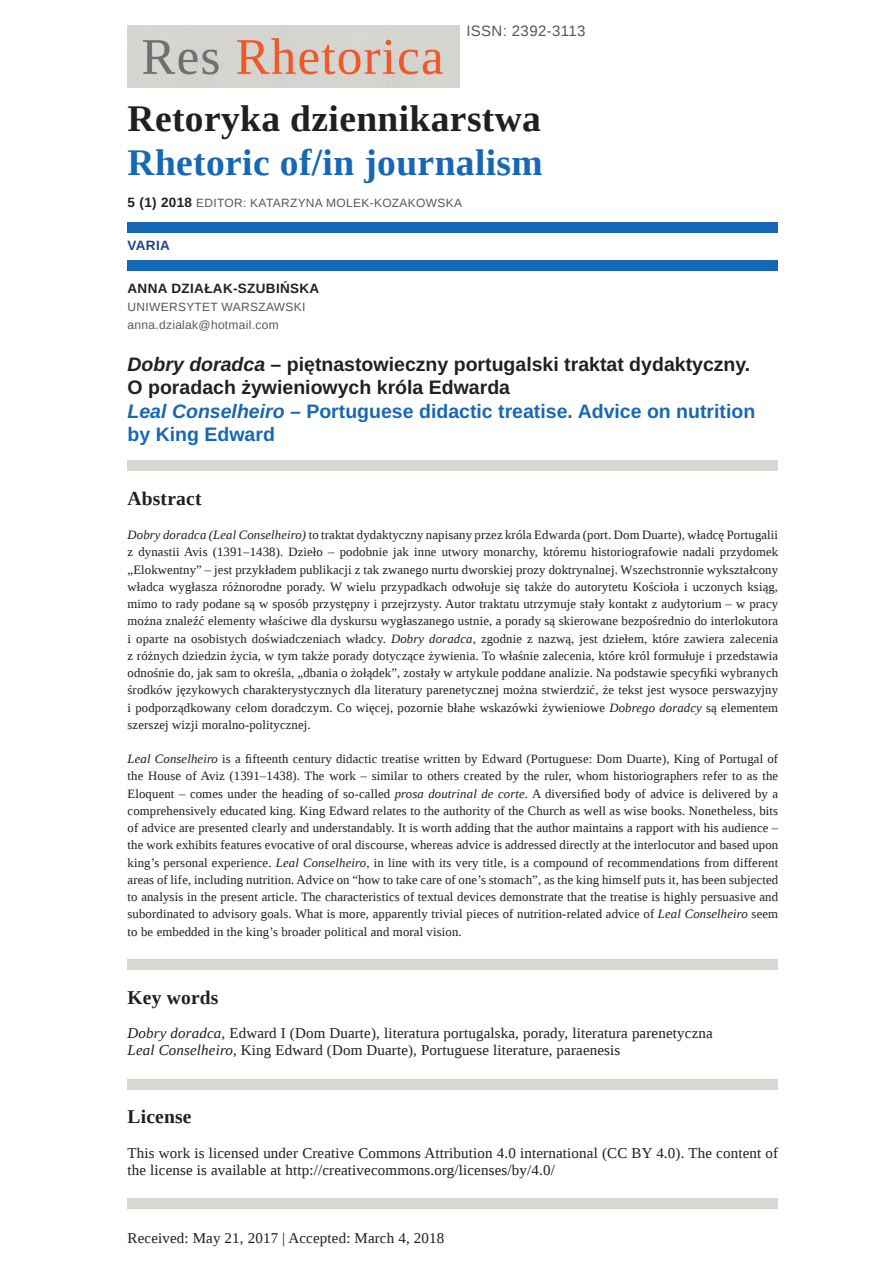
<style>
.page{position:relative;width:893px;height:1263px;background:#fff}
.page>*{position:absolute;margin:0;border:0;box-sizing:border-box;transform-origin:0 0}
.t1{font:700 37.5px "Liberation Serif";letter-spacing:.01em;color:#1768b4}
.t2{font:700 37.5px "Liberation Serif";letter-spacing:.01em;color:#231f20}
.t3{font:700 19.5px/23.4px "Liberation Sans";color:#231f20}
.t4{font:700 19.5px "Liberation Serif";letter-spacing:.01em;color:#231f20}
.t5{font:15px/17.2px "Liberation Serif";letter-spacing:.01em;color:#231f20}
.t6{font:15px "Liberation Sans";letter-spacing:.025em;color:#57585a}
.t7{font:700 13.5px "Liberation Sans";letter-spacing:.025em;color:#231f20}
.t8{font:700 13.5px "Liberation Sans";letter-spacing:.025em;color:#253f8e}
.t9{font:12.75px/17.2px "Liberation Serif";letter-spacing:.01em;color:#231f20;text-align:justify}
.t10{font:12px/18px "Liberation Sans";letter-spacing:.025em;color:#57585a}
.s1{font-weight:700;font-size:13.5px;color:#231f20}
.s2{font-style:italic}
.s3{font-style:italic;color:#1768b4}
.s4{color:#1768b4}
</style>
<div class="page">
<img style="left:128px;top:26px;width:332px;height:62px">
<div style="left:128px;top:222px;width:650px;height:10px;background:#1768b4"></div>
<div style="left:128px;top:260px;width:650px;height:11px;background:#1768b4"></div>
<div style="left:128px;top:460px;width:650px;height:11px;background:#d7d8d1"></div>
<div style="left:128px;top:959px;width:650px;height:11px;background:#d7d8d1"></div>
<div style="left:128px;top:1079px;width:650px;height:10px;background:#d7d8d1"></div>
<div style="left:128px;top:1198px;width:650px;height:11px;background:#d7d8d1"></div>
<p class="t6" style="left:466px;top:23px;width:121px">ISSN: 2392-3113</p>
<h1 class="t2" style="left:128px;top:98px;width:415px">Retoryka dziennikarstwa</h1>
<h1 class="t1" style="left:128px;top:141px;width:417px">Rhetoric of/in journalism</h1>
<p class="t10" style="left:128px;top:194px;width:336px"><span class="s1">5 (1) 2018</span> EDITOR: KATARZYNA MOLEK-KOZAKOWSKA</p>
<p class="t8" style="left:128px;top:238px;width:44px">VARIA</p>
<p class="t7" style="left:128px;top:281px;width:193px">ANNA DZIAŁAK-SZUBIŃSKA</p>
<p class="t10" style="left:128px;top:298px;width:179px">UNIWERSYTET WARSZAWSKI anna.dzialak@hotmail.com</p>
<h2 class="t3" style="left:128px;top:352px;width:629px"><span class="s2">Dobry doradca</span> – piętnastowieczny portugalski traktat dydaktyczny.<br>O poradach żywieniowych króla Edwarda<br><span class="s3">Leal Conselheiro</span> <span class="s4">– Portuguese didactic treatise. Advice on nutrition by King Edward</span></h2>
<h2 class="t4" style="left:128px;top:487px;width:75px">Abstract</h2>
<p class="t9" style="left:128px;top:526px;width:652px"><span class="s2">Dobry doradca (Leal Conselheiro)</span> to traktat dydaktyczny napisany przez króla Edwarda (port. Dom Duarte), władcę Portugalii z dynastii Avis (1391–1438). Dzieło – podobnie jak inne utwory monarchy, któremu historiografowie nadali przydomek „Elokwentny” – jest przykładem publikacji z tak zwanego nurtu dworskiej prozy doktrynalnej. Wszechstronnie wykształcony władca wygłasza różnorodne porady. W wielu przypadkach odwołuje się także do autorytetu Kościoła i uczonych ksiąg, mimo to rady podane są w sposób przystępny i przejrzysty. Autor traktatu utrzymuje stały kontakt z audytorium – w pracy można znaleźć elementy właściwe dla dyskursu wygłaszanego ustnie, a porady są skierowane bezpośrednio do interlokutora i oparte na osobistych doświadczeniach władcy. <span class="s2">Dobry doradca</span>, zgodnie z nazwą, jest dziełem, które zawiera zalecenia z różnych dziedzin życia, w tym także porady dotyczące żywienia. To właśnie zalecenia, które król formułuje i przedstawia odnośnie do, jak sam to określa, „dbania o żołądek”, zostały w artykule poddane analizie. Na podstawie specyfiki wybranych środków językowych charakterystycznych dla literatury parenetycznej można stwierdzić, że tekst jest wysoce perswazyjny i podporządkowany celom doradczym. Co więcej, pozornie błahe wskazówki żywieniowe <span class="s2">Dobrego doradcy</span> są elementem szerszej wizji moralno-politycznej.</p>
<p class="t9" style="left:128px;top:750px;width:652px"><span class="s2">Leal Conselheiro</span> is a fifteenth century didactic treatise written by Edward (Portuguese: Dom Duarte), King of Portugal of the House of Aviz (1391–1438). The work – similar to others created by the ruler, whom historiographers refer to as the Eloquent – comes under the heading of so-called <span class="s2">prosa doutrinal de corte</span>. A diversified body of advice is delivered by a comprehensively educated king. King Edward relates to the authority of the Church as well as wise books. Nonetheless, bits of advice are presented clearly and understandably. It is worth adding that the author maintains a rapport with his audience – the work exhibits features evocative of oral discourse, whereas advice is addressed directly at the interlocutor and based upon king’s personal experience. <span class="s2">Leal Conselheiro</span>, in line with its very title, is a compound of recommendations from different areas of life, including nutrition. Advice on “how to take care of one’s stomach”, as the king himself puts it, has been subjected to analysis in the present article. The characteristics of textual devices demonstrate that the treatise is highly persuasive and subordinated to advisory goals. What is more, apparently trivial pieces of nutrition-related advice of <span class="s2">Leal Conselheiro</span> seem to be embedded in the king’s broader political and moral vision.</p>
<h2 class="t4" style="left:128px;top:986px;width:92px">Key words</h2>
<p class="t5" style="left:128px;top:1024px;width:587px"><span class="s2">Dobry doradca</span>, Edward I (Dom Duarte), literatura portugalska, porady, literatura parenetyczna<br><span class="s2">Leal Conselheiro</span>, King Edward (Dom Duarte), Portuguese literature, paraenesis</p>
<h2 class="t4" style="left:128px;top:1106px;width:65px">License</h2>
<p class="t5" style="left:128px;top:1144px;width:652px">This work is licensed under Creative Commons Attribution 4.0 international (CC BY 4.0). The content of the license is available at http://creativecommons.org/licenses/by/4.0/</p>
<p class="t5" style="left:128px;top:1229px;width:318px">Received: May 21, 2017 | Accepted: March 4, 2018</p>
</div>
